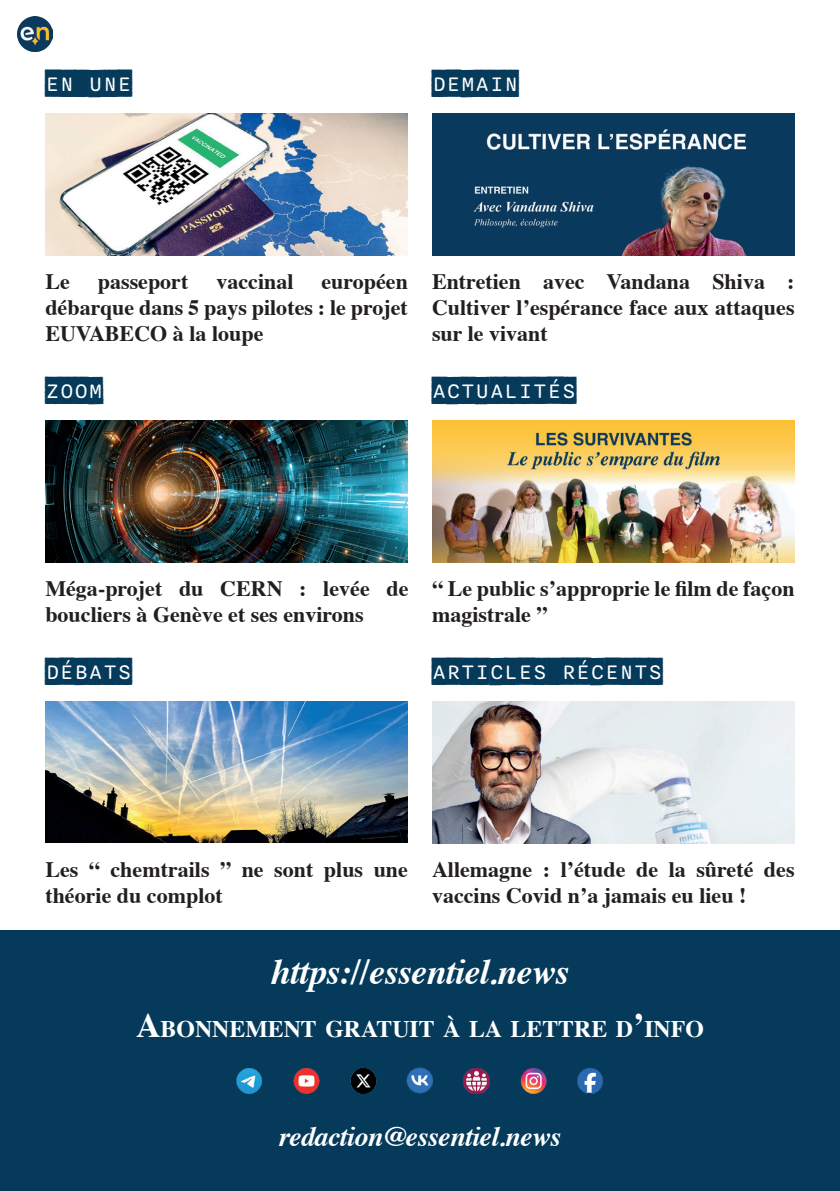
<style>
.page{position:relative;width:840px;height:1191px;background:#fff}
.page>*{position:absolute;margin:0;border:0;box-sizing:border-box;transform-origin:0 0}
.t1{font:italic 700 36px "Times";letter-spacing:-.02em;color:#fff}
.t2{font:italic 700 28px "Times";letter-spacing:-.02em;color:#fff}
.t3{font:24px "Nitti Typewriter Cameo";color:#053a5b}
.t4{font:700 23.8px "Times";color:#fff}
.t5{font:700 22px/26.4px "Times";color:#231f20}
.s1{font-size:34px}
</style>
<div class="page">
<div style="left:0;top:930px;width:839px;height:261px;background:#053a5b"></div>
<img style="left:17px;top:17px;width:35px;height:35px">
<img style="left:236px;top:1068px;width:26px;height:26px">
<img style="left:577px;top:1068px;width:26px;height:26px">
<img style="left:520px;top:1068px;width:27px;height:26px">
<img style="left:463px;top:1068px;width:26px;height:25px">
<img style="left:406px;top:1067px;width:27px;height:27px">
<img style="left:350px;top:1068px;width:27px;height:26px">
<img style="left:293px;top:1068px;width:27px;height:26px">
<img style="left:432px;top:420px;width:362px;height:142px">
<img style="left:45px;top:420px;width:362px;height:142px">
<img style="left:45px;top:113px;width:362px;height:142px">
<img style="left:432px;top:113px;width:362px;height:142px">
<img style="left:432px;top:701px;width:362px;height:142px">
<img style="left:45px;top:701px;width:362px;height:142px">
<p class="t3" style="left:45px;top:67px;width:88px">EN UNE</p>
<p class="t3" style="left:432px;top:67px;width:88px">DEMAIN</p>
<p class="t5" style="left:45px;top:266px;width:364px;text-align:justify;text-indent:276px">européen débarque dans 5 pays pilotes : le projet EUVABECO à la loupe</p>
<p class="t5" style="left:45px;top:266px;width:26px">Le</p>
<p class="t5" style="left:98px;top:266px;width:92px">passeport</p>
<p class="t5" style="left:216px;top:266px;width:79px">vaccinal</p>
<p class="t5" style="left:432px;top:266px;width:364px;text-align:justify">Entretien avec Vandana Shiva :<br>Cultiver l’espérance face aux attaques sur le vivant</p>
<p class="t3" style="left:45px;top:374px;width:59px">ZOOM</p>
<p class="t3" style="left:432px;top:374px;width:145px">ACTUALITÉS</p>
<p class="t5" style="left:45px;top:573px;width:364px">Méga-projet du CERN : levée de boucliers à Genève et ses environs</p>
<p class="t3" style="left:45px;top:655px;width:88px">DÉBATS</p>
<p class="t5" style="left:432px;top:573px;width:364px">“ Le public s’approprie le film de façon magistrale ”</p>
<p class="t3" style="left:432px;top:655px;width:232px">ARTICLES RÉCENTS</p>
<p class="t5" style="left:45px;top:853px;width:364px">Les “ chemtrails ” ne sont plus une théorie du complot</p>
<p class="t5" style="left:432px;top:853px;width:364px">Allemagne : l’étude de la sûreté des vaccins Covid n’a jamais eu lieu !</p>
<h1 class="t1" style="left:271px;top:938px;width:299px">https://essentiel.news</h1>
<p class="t4" style="left:136px;top:1005px;width:569px"><span class="s1">A</span>BONNEMENT GRATUIT À LA LETTRE D<span class="s1">’</span>INFO</p>
<p class="t2" style="left:279px;top:1110px;width:283px">redaction@essentiel.news</p>
</div>
